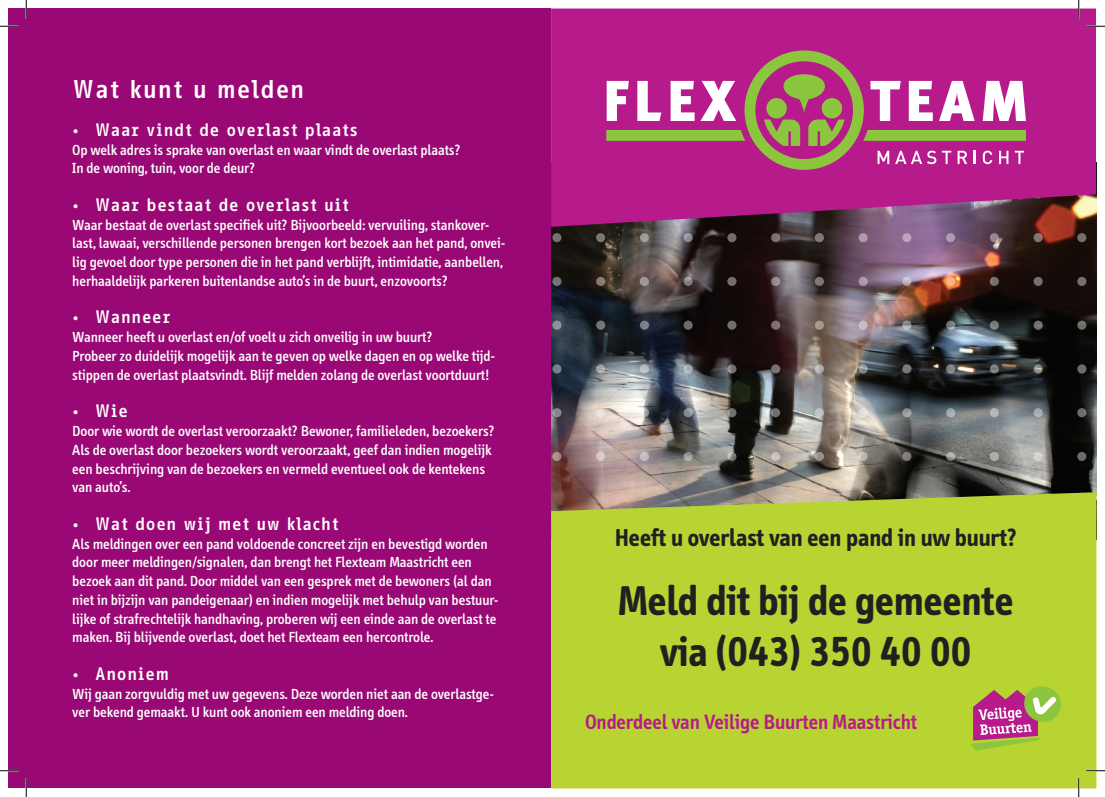
<style>
.page{position:relative;width:1105px;height:797px;background:#fff}
.page>*{position:absolute;margin:0;border:0;box-sizing:border-box;transform-origin:0 0}
.t1{font:700 42.5px/51px "Info";color:#231f20;text-align:center}
.t2{font:700 25px "Info";color:#231f20}
.t3{font:700 25px "Info Office";color:#fff}
.t4{font:600 21.25px "Info";color:#b61a8b}
.t5{font:700 17.5px "Info Office";color:#fff}
.t6{font:500 15px/18.8px "Info";color:#fff}
.s1{font-family:"Info";font-weight:400;font-size:15px}
</style>
<div class="page">
<img style="left:551px;top:227px;width:545px;height:265px">
<div style="left:946px;top:233px;width:9px;height:9px;background:#ac9cb3;border-radius:50%"></div>
<svg style="left:990px;top:233px;width:9px;height:9px"></svg>
<svg style="left:946px;top:277px;width:9px;height:9px"></svg>
<svg style="left:990px;top:277px;width:9px;height:9px"></svg>
<svg style="left:946px;top:320px;width:9px;height:10px"></svg>
<svg style="left:990px;top:320px;width:9px;height:10px"></svg>
<svg style="left:1033px;top:233px;width:10px;height:9px"></svg>
<div style="left:1077px;top:233px;width:9px;height:9px;background:#766f6c;border-radius:50%"></div>
<svg style="left:1033px;top:277px;width:10px;height:9px"></svg>
<div style="left:1077px;top:277px;width:9px;height:9px;background:#756f6e;border-radius:50%"></div>
<svg style="left:1033px;top:320px;width:10px;height:10px"></svg>
<svg style="left:1077px;top:320px;width:9px;height:10px"></svg>
<div style="left:552px;top:233px;width:9px;height:9px;background:#75726f;border-radius:50%"></div>
<svg style="left:596px;top:233px;width:9px;height:9px"></svg>
<div style="left:640px;top:233px;width:9px;height:9px;background:#a09c99;border-radius:50%"></div>
<div style="left:552px;top:277px;width:9px;height:9px;background:#727477;border-radius:50%"></div>
<div style="left:596px;top:277px;width:9px;height:9px;background:#847d74;border-radius:50%"></div>
<svg style="left:640px;top:277px;width:9px;height:9px"></svg>
<svg style="left:552px;top:320px;width:9px;height:10px"></svg>
<svg style="left:596px;top:320px;width:9px;height:10px"></svg>
<svg style="left:640px;top:320px;width:9px;height:10px"></svg>
<svg style="left:552px;top:364px;width:9px;height:9px"></svg>
<svg style="left:596px;top:364px;width:9px;height:9px"></svg>
<svg style="left:640px;top:364px;width:9px;height:9px"></svg>
<svg style="left:552px;top:408px;width:9px;height:9px"></svg>
<div style="left:596px;top:408px;width:9px;height:9px;background:#ece3dd;border-radius:50%"></div>
<svg style="left:640px;top:408px;width:9px;height:9px"></svg>
<svg style="left:684px;top:233px;width:9px;height:9px"></svg>
<div style="left:727px;top:233px;width:9px;height:9px;background:#726d6d;border-radius:50%"></div>
<svg style="left:771px;top:233px;width:9px;height:9px"></svg>
<svg style="left:815px;top:233px;width:9px;height:9px"></svg>
<svg style="left:684px;top:277px;width:9px;height:9px"></svg>
<div style="left:727px;top:277px;width:9px;height:9px;background:#736d6d;border-radius:50%"></div>
<svg style="left:771px;top:277px;width:9px;height:9px"></svg>
<div style="left:815px;top:277px;width:9px;height:9px;background:#7d7775;border-radius:50%"></div>
<svg style="left:684px;top:320px;width:9px;height:10px"></svg>
<svg style="left:727px;top:320px;width:9px;height:10px"></svg>
<svg style="left:771px;top:320px;width:9px;height:10px"></svg>
<svg style="left:815px;top:320px;width:9px;height:10px"></svg>
<svg style="left:684px;top:364px;width:9px;height:9px"></svg>
<svg style="left:727px;top:364px;width:9px;height:9px"></svg>
<div style="left:771px;top:364px;width:9px;height:9px;background:#7a6f70;border-radius:50%"></div>
<svg style="left:815px;top:364px;width:9px;height:9px"></svg>
<svg style="left:684px;top:408px;width:9px;height:9px"></svg>
<svg style="left:727px;top:408px;width:9px;height:9px"></svg>
<svg style="left:771px;top:408px;width:9px;height:9px"></svg>
<div style="left:815px;top:408px;width:9px;height:9px;background:#c0c4c7;border-radius:50%"></div>
<svg style="left:552px;top:452px;width:9px;height:9px"></svg>
<div style="left:596px;top:452px;width:9px;height:9px;background:#d9cbc9;border-radius:50%"></div>
<div style="left:640px;top:452px;width:9px;height:9px;background:#c3bcbf;border-radius:50%"></div>
<svg style="left:684px;top:452px;width:9px;height:9px"></svg>
<svg style="left:727px;top:452px;width:9px;height:9px"></svg>
<div style="left:771px;top:452px;width:9px;height:9px;background:#c7c3bd;border-radius:50%"></div>
<svg style="left:815px;top:452px;width:9px;height:9px"></svg>
<svg style="left:858px;top:233px;width:10px;height:9px"></svg>
<div style="left:902px;top:233px;width:9px;height:9px;background:#baa5bd;border-radius:50%"></div>
<svg style="left:858px;top:277px;width:10px;height:9px"></svg>
<svg style="left:902px;top:277px;width:9px;height:9px"></svg>
<svg style="left:858px;top:320px;width:10px;height:10px"></svg>
<svg style="left:902px;top:320px;width:9px;height:10px"></svg>
<svg style="left:858px;top:364px;width:10px;height:9px"></svg>
<div style="left:902px;top:364px;width:9px;height:9px;background:#777779;border-radius:50%"></div>
<div style="left:946px;top:364px;width:9px;height:9px;background:#828587;border-radius:50%"></div>
<svg style="left:990px;top:364px;width:9px;height:9px"></svg>
<div style="left:858px;top:408px;width:10px;height:9px;background:#e1e0dd;border-radius:50%"></div>
<svg style="left:902px;top:408px;width:9px;height:9px"></svg>
<svg style="left:946px;top:408px;width:9px;height:9px"></svg>
<div style="left:990px;top:408px;width:9px;height:9px;background:#b4b7b7;border-radius:50%"></div>
<svg style="left:1033px;top:364px;width:10px;height:9px"></svg>
<svg style="left:1077px;top:364px;width:9px;height:9px"></svg>
<svg style="left:1033px;top:408px;width:10px;height:9px"></svg>
<div style="left:1077px;top:408px;width:9px;height:9px;background:#6c6d6c;border-radius:50%"></div>
<svg style="left:858px;top:452px;width:10px;height:9px"></svg>
<svg style="left:902px;top:452px;width:9px;height:9px"></svg>
<svg style="left:946px;top:452px;width:9px;height:9px"></svg>
<div style="left:990px;top:452px;width:9px;height:9px;background:#acacaa;border-radius:50%"></div>
<div style="left:1033px;top:452px;width:10px;height:9px;background:#d6d6d3;border-radius:50%"></div>
<div style="left:1077px;top:452px;width:9px;height:9px;background:#6a6b6a;border-radius:50%"></div>
<div style="left:551px;top:492px;width:545px;height:296px;background:#b8d432"></div>
<svg style="left:551px;top:9px;width:545px;height:218px;background:#ab2083"></svg>
<svg style="left:970px;top:683px;width:93px;height:67px;background:#b69a66"></svg>
<div style="left:9px;top:9px;width:542px;height:779px;background:#990874"></div>
<svg style="left:606px;top:50px;width:420px;height:120px;background:#b65789"></svg>
<svg style="left:0;top:25px;width:19px;height:2px"></svg>
<svg style="left:1086px;top:25px;width:19px;height:2px"></svg>
<svg style="left:0;top:770px;width:19px;height:1px"></svg>
<svg style="left:1086px;top:770px;width:19px;height:1px"></svg>
<svg style="left:25px;top:0;width:2px;height:19px"></svg>
<svg style="left:25px;top:778px;width:2px;height:19px"></svg>
<svg style="left:1078px;top:0;width:1px;height:19px"></svg>
<svg style="left:1078px;top:778px;width:1px;height:19px"></svg>
<h2 class="t3" style="left:72px;top:75px;width:234px">Wat kunt u melden</h2>
<p class="t5" style="left:72px;top:119px;width:288px"><span class="s1">•</span> Waar vindt de overlast plaats</p>
<p class="t6" style="left:72px;top:140px;width:390px">Op welk adres is sprake van overlast en waar vindt de overlast plaats?<br>In de woning, tuin, voor de deur?</p>
<p class="t5" style="left:72px;top:194px;width:279px"><span class="s1">•</span> Waar bestaat de overlast uit</p>
<p class="t6" style="left:72px;top:215px;width:435px">Waar bestaat de overlast specifiek uit? Bijvoorbeeld: vervuiling, stankover&shy;last, lawaai, verschillende personen brengen kort bezoek aan het pand, onvei&shy;lig gevoel door type personen die in het pand verblijft, intimidatie, aanbellen, herhaaldelijk parkeren buitenlandse auto’s in de buurt, enzovoorts?</p>
<p class="t5" style="left:72px;top:307px;width:100px"><span class="s1">•</span> Wanneer</p>
<p class="t6" style="left:72px;top:328px;width:424px">Wanneer heeft u overlast en/of voelt u zich onveilig in uw buurt?<br>Probeer zo duidelijk mogelijk aan te geven op welke dagen en op welke tijd&shy;stippen de overlast plaatsvindt. Blijf melden zolang de overlast voortduurt!</p>
<p class="t5" style="left:72px;top:400px;width:58px"><span class="s1">•</span> Wie</p>
<p class="t6" style="left:72px;top:422px;width:424px">Door wie wordt de overlast veroorzaakt? Bewoner, familieleden, bezoekers?<br>Als de overlast door bezoekers wordt veroorzaakt, geef dan indien mogelijk een beschrijving van de bezoekers en vermeld eventueel ook de kentekens van auto’s.</p>
<p class="t5" style="left:72px;top:513px;width:268px"><span class="s1">•</span> Wat doen wij met uw klacht</p>
<p class="t6" style="left:72px;top:534px;width:428px">Als meldingen over een pand voldoende concreet zijn en bevestigd worden door meer meldingen/signalen, dan brengt het Flexteam Maastricht een bezoek aan dit pand. Door middel van een gesprek met de bewoners (al dan niet in bijzijn van pandeigenaar) en indien mogelijk met behulp van bestuur&shy;lijke of strafrechtelijk handhaving, proberen wij een einde aan de overlast te maken. Bij blijvende overlast, doet het Flexteam een hercontrole.</p>
<p class="t5" style="left:72px;top:663px;width:99px"><span class="s1">•</span> Anoniem</p>
<p class="t6" style="left:72px;top:684px;width:423px">Wij gaan zorgvuldig met uw gegevens. Deze worden niet aan de overlastge&shy;ver bekend gemaakt. U kunt ook anoniem een melding doen.</p>
<h2 class="t2" style="left:615px;top:523px;width:403px">Heeft u overlast van een pand in uw buurt?</h2>
<h1 class="t1" style="left:618px;top:576px;width:397px">Meld dit bij de gemeente via (043) 350 40 00</h1>
<h3 class="t4" style="left:585px;top:709px;width:333px">Onderdeel van Veilige Buurten Maastricht</h3>
</div>
